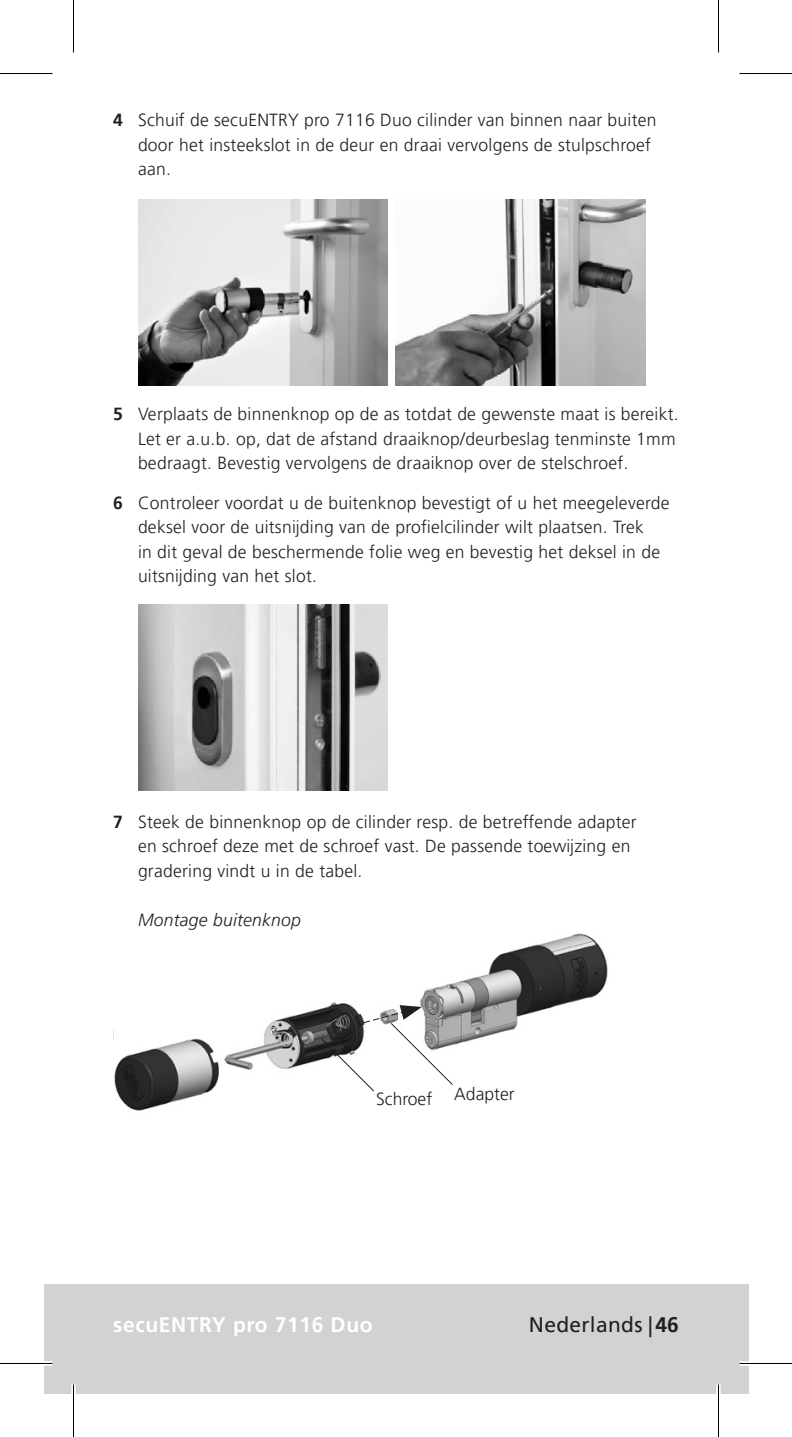
<style>
.page{position:relative;width:792px;height:1437px;background:#fff}
.page>*{position:absolute;margin:0;border:0;box-sizing:border-box;transform-origin:0 0}
.t1{font:700 21px "Frutiger LT Pro";letter-spacing:.03em;color:#fff}
.t2{font:21px "Frutiger LT Pro";letter-spacing:.015em;color:#231f20}
.t3{font:300 17.5px/24.5px "Frutiger LT Pro";letter-spacing:.015em;color:#231f20}
.t4{font:italic 300 17.5px "Frutiger LT Pro";letter-spacing:.015em;color:#231f20}
.s1{font-weight:700}
</style>
<div class="page">
<img style="left:138px;top:200px;width:250px;height:185px">
<img style="left:396px;top:200px;width:249px;height:185px">
<img style="left:138px;top:605px;width:250px;height:185px">
<img style="left:113px;top:933px;width:495px;height:178px">
<svg style="left:320px;top:1005px;width:134px;height:87px"></svg>
<div style="left:44px;top:1284px;width:704px;height:109px;background:#d1d2d4"></div>
<hr style="left:0;top:1361px;width:52px;height:4px;background:#fff">
<hr style="left:739px;top:1361px;width:53px;height:4px;background:#fff">
<div style="left:71px;top:1384px;width:5px;height:53px;background:#fff"></div>
<div style="left:716px;top:1384px;width:5px;height:53px;background:#fff"></div>
<hr style="left:0;top:73px;width:52px;height:1px;background:#000">
<hr style="left:739px;top:73px;width:53px;height:1px;background:#000">
<hr style="left:0;top:1363px;width:52px;height:1px;background:#000">
<hr style="left:739px;top:1363px;width:53px;height:1px;background:#000">
<hr style="left:73px;top:0;width:1px;height:53px;background:#000">
<hr style="left:73px;top:1384px;width:1px;height:53px;background:#000">
<hr style="left:718px;top:0;width:1px;height:53px;background:#000">
<hr style="left:718px;top:1384px;width:1px;height:53px;background:#000">
<p class="t3" style="left:138px;top:108px;width:520px;text-indent:-25px"><span class="s1">4</span> Schuif de secuENTRY pro 7116 Duo cilinder van binnen naar buiten door het insteekslot in de deur en draai vervolgens de stulpschroef aan.</p>
<p class="t3" style="left:138px;top:402px;width:542px;text-indent:-25px"><span class="s1">5</span> Verplaats de binnenknop op de as totdat de gewenste maat is bereikt.<br>Let er a.u.b. op, dat de afstand draaiknop/deurbeslag tenminste 1mm bedraagt. Bevestig vervolgens de draaiknop over de stelschroef.</p>
<p class="t3" style="left:138px;top:490px;width:533px;text-indent:-25px"><span class="s1">6</span> Controleer voordat u de buitenknop bevestigt of u het meegeleverde deksel voor de uitsnijding van de profielcilinder wilt plaatsen. Trek<br>in dit geval de beschermende folie weg en bevestig het deksel in de uitsnijding van het slot.</p>
<p class="t3" style="left:138px;top:810px;width:500px;text-indent:-25px"><span class="s1">7</span> Steek de binnenknop op de cilinder resp. de betreffende adapter en schroef deze met de schroef vast. De passende toewijzing en gradering vindt u in de tabel.</p>
<p class="t4" style="left:138px;top:909px;width:164px">Montage buitenknop</p>
<p class="t3" style="left:376px;top:1087px;width:58px">Schroef</p>
<p class="t3" style="left:454px;top:1082px;width:62px">Adapter</p>
<p class="t1" style="left:113px;top:1312px;width:261px">secuENTRY pro 7116 Duo</p>
<p class="t2" style="left:529px;top:1312px;width:151px">Nederlands |<span class="s1">46</span></p>
</div>
